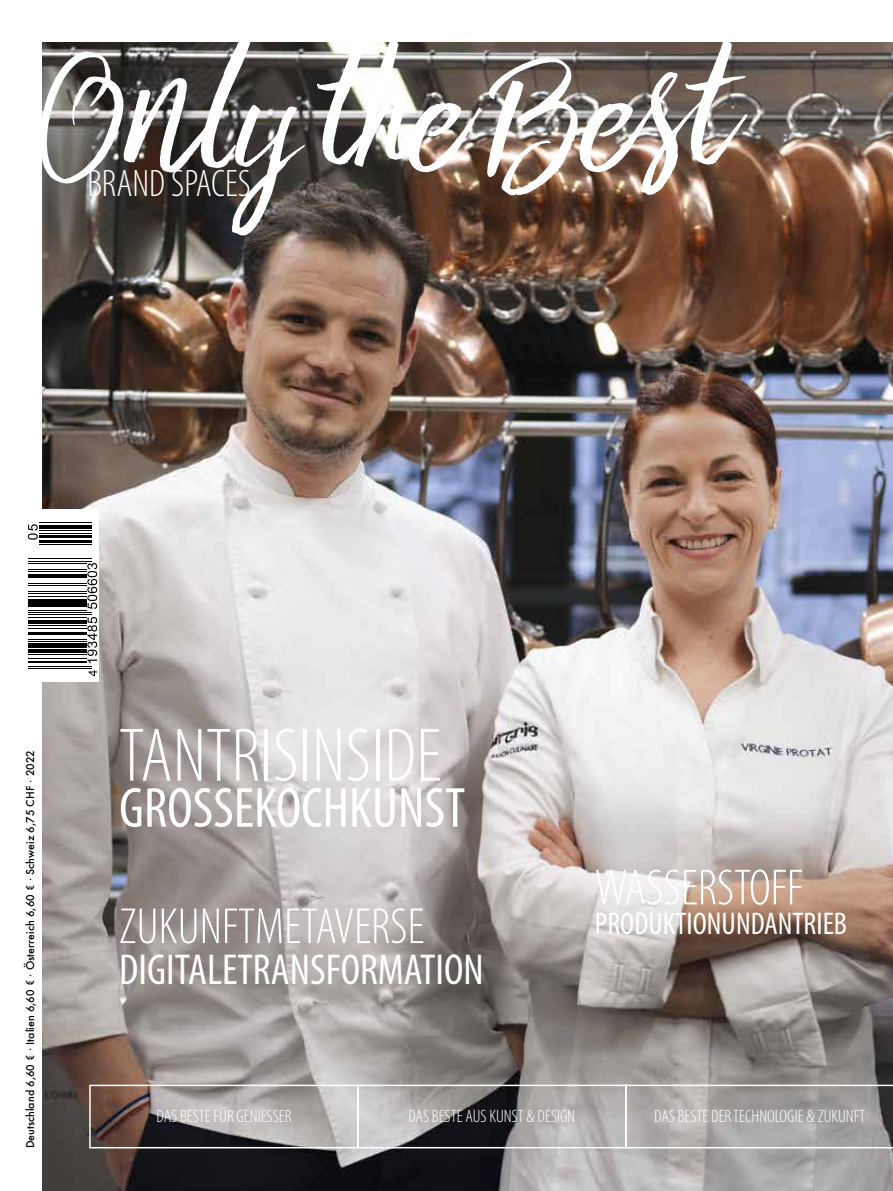
<style>
.page{position:relative;width:893px;height:1191px;background:#fff}
.page>*{position:absolute;margin:0;border:0;box-sizing:border-box;transform-origin:0 0}
.t1{font:182.7px "Bringshoot";color:#fff}
.t2{font:300 condensed 76.8px "Myriad Pro";color:#fff}
.t3{font:condensed 57px "Myriad Pro";color:#fff}
.t4{font:300 condensed 51.15px "Myriad Pro";color:#fff}
.t5{font:condensed 43.5px "Myriad Pro";color:#fff}
.t6{font:300 condensed 38.55px "Myriad Pro";color:#fff}
.t7{font:condensed 31.5px "Myriad Pro";color:#fff}
.t8{font:300 condensed 18px "Myriad Pro";color:#fff}
.t9{font:500 10.5px "Futura";color:#000}
</style>
<div class="page">
<img style="left:43px;top:43px;width:850px;height:1148px">
<div style="left:89px;top:1084px;width:270px;height:64px;border:2px solid #fff"></div>
<div style="left:357px;top:1084px;width:270px;height:64px;border:2px solid #fff"></div>
<svg style="left:625px;top:1084px;width:268px;height:64px;background:#a8a5a4"></svg>
<div style="left:26px;top:509px;width:73px;height:173px;background:#fff"></div>
<hr style="left:28px;top:668px;width:64px;height:1px;background:#000">
<hr style="left:28px;top:666px;width:64px;height:1px;background:#000">
<hr style="left:28px;top:661px;width:58px;height:2px;background:#000">
<hr style="left:28px;top:657px;width:58px;height:1px;background:#000">
<hr style="left:28px;top:654px;width:58px;height:1px;background:#000">
<hr style="left:28px;top:649px;width:58px;height:3px;background:#000">
<div style="left:28px;top:643px;width:58px;height:5px;background:#000"></div>
<hr style="left:28px;top:641px;width:58px;height:1px;background:#000">
<hr style="left:28px;top:639px;width:58px;height:1px;background:#000">
<hr style="left:28px;top:633px;width:58px;height:2px;background:#000">
<hr style="left:28px;top:628px;width:58px;height:1px;background:#000">
<hr style="left:28px;top:625px;width:58px;height:1px;background:#000">
<hr style="left:28px;top:620px;width:58px;height:3px;background:#000">
<hr style="left:28px;top:617px;width:58px;height:1px;background:#000">
<hr style="left:28px;top:614px;width:64px;height:1px;background:#000">
<hr style="left:28px;top:612px;width:64px;height:1px;background:#000">
<hr style="left:28px;top:609px;width:58px;height:1px;background:#000">
<hr style="left:28px;top:604px;width:58px;height:3px;background:#000">
<hr style="left:28px;top:599px;width:58px;height:3px;background:#000">
<hr style="left:28px;top:595px;width:58px;height:1px;background:#000">
<hr style="left:28px;top:593px;width:58px;height:1px;background:#000">
<hr style="left:28px;top:591px;width:58px;height:1px;background:#000">
<hr style="left:28px;top:585px;width:58px;height:1px;background:#000">
<hr style="left:28px;top:583px;width:58px;height:1px;background:#000">
<hr style="left:28px;top:574px;width:58px;height:4px;background:#000">
<hr style="left:28px;top:571px;width:58px;height:1px;background:#000">
<hr style="left:28px;top:569px;width:58px;height:1px;background:#000">
<hr style="left:28px;top:563px;width:58px;height:1px;background:#000">
<hr style="left:28px;top:560px;width:64px;height:1px;background:#000">
<hr style="left:28px;top:558px;width:64px;height:1px;background:#000">
<hr style="left:39px;top:544px;width:53px;height:1px;background:#000">
<hr style="left:39px;top:541px;width:53px;height:2px;background:#000">
<hr style="left:39px;top:535px;width:53px;height:2px;background:#000">
<hr style="left:39px;top:533px;width:53px;height:1px;background:#000">
<hr style="left:39px;top:530px;width:53px;height:1px;background:#000">
<hr style="left:39px;top:526px;width:53px;height:3px;background:#000">
<hr style="left:39px;top:522px;width:53px;height:1px;background:#000">
<svg style="left:87px;top:617px;width:10px;height:46px"></svg>
<svg style="left:87px;top:563px;width:10px;height:46px"></svg>
<svg style="left:28px;top:524px;width:10px;height:16px"></svg>
<svg style="left:88px;top:670px;width:9px;height:6px"></svg>
<h1 class="t1" style="left:42px;top:10px;width:697px">OnlytheBest</h1>
<h3 class="t6" style="left:87px;top:163px;width:165px">BRAND SPACES</h3>
<p class="t9" style="left:23px;top:1148px;width:400px;rotate:-90deg">Deutschland 6,60 € . Italien 6,60 € . Österreich 6,60 € . Schweiz 6,75 CHF . 2022</p>
<h2 class="t2" style="left:119px;top:714px;width:324px">TANTRISINSIDE</h2>
<h3 class="t3" style="left:119px;top:773px;width:348px">GROSSEKOCHKUNST</h3>
<h3 class="t4" style="left:119px;top:899px;width:307px">ZUKUNFTMETAVERSE</h3>
<h3 class="t5" style="left:119px;top:943px;width:366px">DIGITALETRANSFORMATION</h3>
<h3 class="t4" style="left:595px;top:860px;width:210px">WASSERSTOFF</h3>
<h3 class="t7" style="left:595px;top:905px;width:254px">PRODUKTIONUNDANTRIEB</h3>
<p class="t8" style="left:157px;top:1106px;width:136px">DAS BESTE FÜR GENIESSER</p>
<p class="t8" style="left:408px;top:1106px;width:169px">DAS BESTE AUS KUNST &amp; DESIGN</p>
<p class="t8" style="left:654px;top:1106px;width:213px">DAS BESTE DER TECHNOLOGIE &amp; ZUKUNFT</p>
</div>
